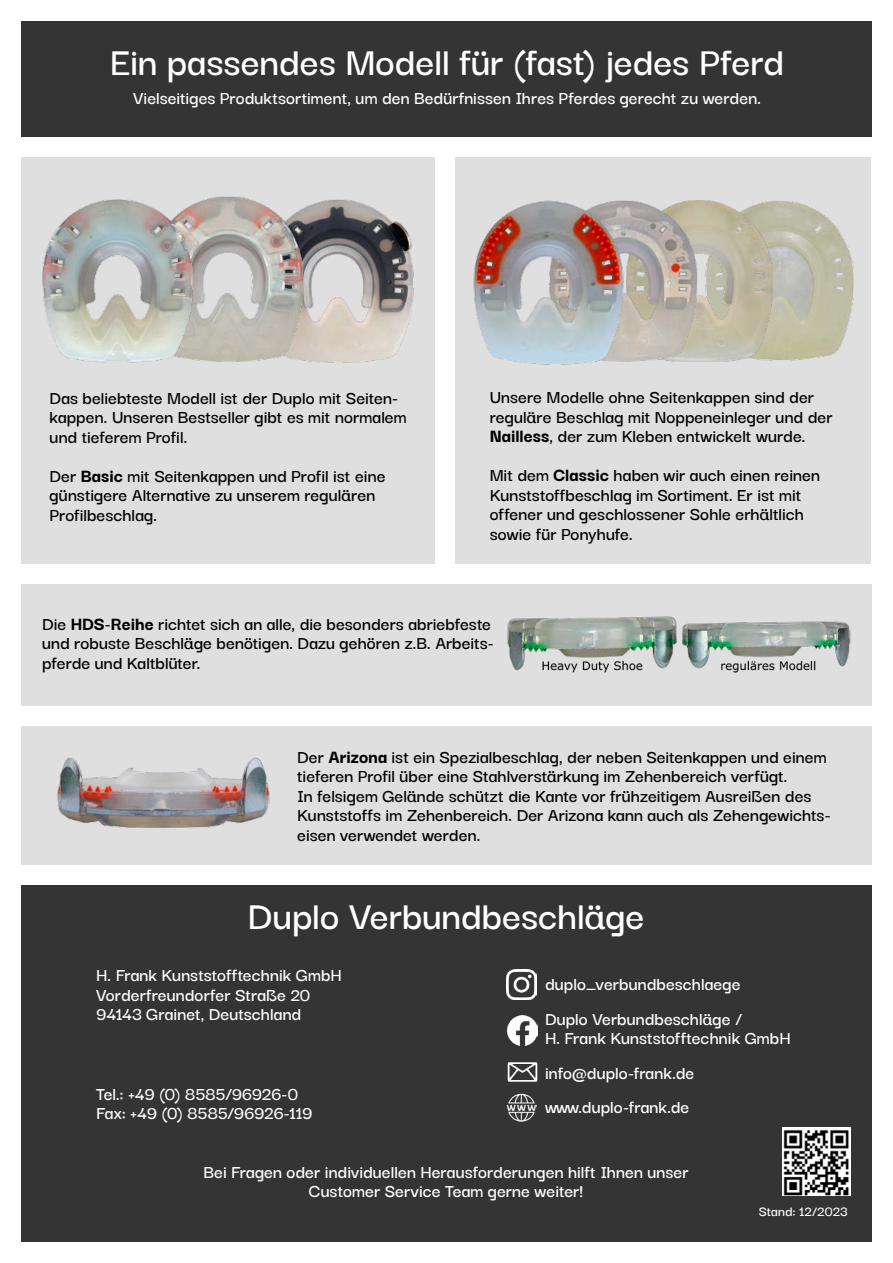
<style>
.page{position:relative;width:893px;height:1263px;background:#fff}
.page>*{position:absolute;margin:0;border:0;box-sizing:border-box;transform-origin:0 0}
.t1{font:600 42px "Darker Grotesque";color:#fff}
.t2{font:600 19.5px/19.5px "Darker Grotesque";color:#000}
.t3{font:600 19.5px/34.5px "Darker Grotesque";color:#fff}
.t4{font:600 19.5px/19.5px "Darker Grotesque";letter-spacing:-.02em;color:#fff}
.t5{font:600 15px "Darker Grotesque";color:#fff}
.s1{font-weight:800}
</style>
<div class="page">
<div style="left:21px;top:721px;width:850px;height:149px;background:#dfdfe0"></div>
<div style="left:21px;top:147px;width:418px;height:425px;background:#dfdfe0"></div>
<div style="left:454px;top:149px;width:417px;height:421px;background:#dfdfe0"></div>
<div style="left:21px;top:576px;width:850px;height:143px;background:#dfdfe0"></div>
<img style="left:700px;top:200px;width:154px;height:162px">
<img style="left:700px;top:201px;width:73px;height:160px">
<img style="left:664px;top:200px;width:36px;height:162px">
<img style="left:473px;top:200px;width:191px;height:165px">
<div style="left:21px;top:878px;width:850px;height:364px;background:#343434"></div>
<img style="left:507px;top:616px;width:344px;height:57px">
<img style="left:57px;top:757px;width:213px;height:71px">
<div style="left:21px;top:21px;width:850px;height:128px;background:#343434"></div>
<div style="left:435px;top:147px;width:20px;height:428px;background:#fff"></div>
<img style="left:508px;top:1062px;width:30px;height:19px">
<img style="left:507px;top:1093px;width:29px;height:29px">
<img style="left:507px;top:969px;width:29px;height:30px">
<img style="left:508px;top:1015px;width:30px;height:30px">
<img style="left:306px;top:199px;width:108px;height:164px">
<img style="left:196px;top:196px;width:110px;height:166px">
<img style="left:42px;top:199px;width:154px;height:164px">
<img style="left:782px;top:1128px;width:68px;height:68px">
<div style="left:0;top:564px;width:893px;height:20px;background:#fff"></div>
<div style="left:0;top:706px;width:893px;height:20px;background:#fff"></div>
<div style="left:0;top:137px;width:893px;height:20px;background:#fff"></div>
<div style="left:0;top:865px;width:893px;height:19px;background:#fff"></div>
<h1 class="t1" style="left:110px;top:31px;width:675px">Ein passendes Modell für (fast) jedes Pferd</h1>
<p class="t3" style="left:133px;top:79px;width:629px">Vielseitiges Produktsortiment, um den Bedürfnissen Ihres Pferdes gerecht zu werden.</p>
<p class="t2" style="left:50px;top:387px;width:359px">Das beliebteste Modell ist der Duplo mit Seiten&shy;kappen. Unseren Bestseller gibt es mit normalem und tieferem Profil.</p>
<p class="t2" style="left:50px;top:465px;width:338px">Der <span class="s1">Basic</span> mit Seitenkappen und Profil ist eine günstigere Alternative zu unserem regulären<br>Profilbeschlag.</p>
<p class="t2" style="left:490px;top:386px;width:344px">Unsere Modelle ohne Seitenkappen sind der reguläre Beschlag mit Noppeneinleger und der<br><span class="s1">Nailless</span>, der zum Kleben entwickelt wurde.</p>
<p class="t2" style="left:490px;top:464px;width:332px">Mit dem <span class="s1">Classic</span> haben wir auch einen reinen Kunststoffbeschlag im Sortiment. Er ist mit offener und geschlossener Sohle erhältlich sowie für Ponyhufe.</p>
<p class="t2" style="left:42px;top:613px;width:453px">Die <span class="s1">HDS</span>-<span class="s1">Reihe</span> richtet sich an alle, die besonders abriebfeste und robuste Beschläge benötigen. Dazu gehören z.B. Arbeits&shy;pferde und Kaltblüter.</p>
<p class="t2" style="left:297px;top:745px;width:535px">Der <span class="s1">Arizona</span> ist ein Spezialbeschlag, der neben Seitenkappen und einem tieferen Profil über eine Stahlverstärkung im Zehenbereich verfügt.<br>In felsigem Gelände schützt die Kante vor frühzeitigem Ausreißen des Kunststoffs im Zehenbereich. Der Arizona kann auch als Zehengewichts&shy;eisen verwendet werden.</p>
<h1 class="t1" style="left:248px;top:884px;width:398px">Duplo Verbundbeschläge</h1>
<p class="t3" style="left:96px;top:964px;width:247px;line-height:19.5px">H. Frank Kunststofftechnik GmbH<br>Vorderfreundorfer Straße 20<br>94143 Grainet, Deutschland</p>
<p class="t4" style="left:96px;top:1082px;width:218px">Tel.: +49 (0) 8585/96926-0<br>Fax: +49 (0) 8585/96926-119</p>
<p class="t3" style="left:545px;top:965px;width:199px">duplo_verbundbeschlaege<br>Duplo Verbundbeschläge /</p>
<p class="t3" style="left:545px;top:1019px;width:247px">H. Frank Kunststofftechnik GmbH info@duplo-frank.de www.duplo-frank.de</p>
<p class="t3" style="left:204px;top:1160px;width:487px;line-height:19.5px;text-align:center">Bei Fragen oder individuellen Herausforderungen hilft Ihnen unser<br>Customer Service Team gerne weiter!</p>
<p class="t5" style="left:759px;top:1199px;width:91px">Stand: 12/2023</p>
</div>
